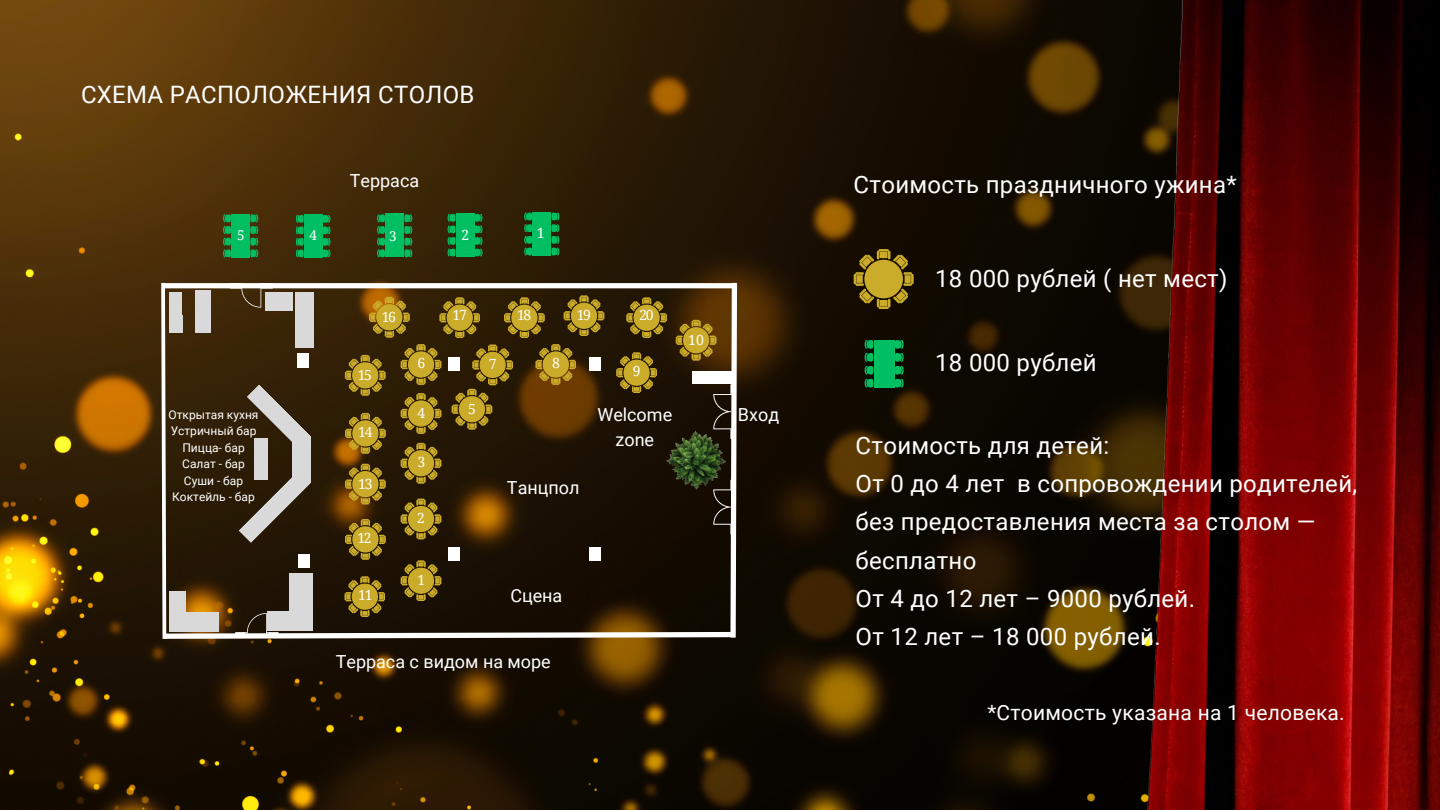
<style>
.page{position:relative;width:1440px;height:810px;background:#fff}
.page>*{position:absolute;margin:0;border:0;box-sizing:border-box;transform-origin:0 0}
.t1{font:24px/38.2px "Roboto";letter-spacing:.015em;color:#fff}
.t2{font:21px "Roboto";letter-spacing:.01em;color:#fff}
.t3{font:18px "Roboto";color:#fff}
.t4{font:14.2px "Noto Serif";color:#fff}
.t5{font:14.1px "Noto Serif";color:#fff}
.t6{font:14px "Noto Serif";letter-spacing:-.1em;color:#fff}
.t7{font:13.6px "Noto Serif";color:#fff}
.t8{font:13.4px "Noto Serif";color:#fff}
.t9{font:12px "Roboto";color:#fff}
</style>
<div class="page">
<img style="left:0;top:0;width:1015px;height:809px">
<svg style="left:895px;top:340px;width:9px;height:48px"></svg>
<svg style="left:865px;top:340px;width:8px;height:48px"></svg>
<div style="left:874px;top:340px;width:20px;height:48px;background:#00bf63"></div>
<svg style="left:323px;top:215px;width:8px;height:42px"></svg>
<svg style="left:296px;top:215px;width:8px;height:42px"></svg>
<svg style="left:551px;top:212px;width:8px;height:44px"></svg>
<svg style="left:524px;top:212px;width:8px;height:44px"></svg>
<div style="left:533px;top:212px;width:18px;height:44px;background:#00bf63"></div>
<svg style="left:475px;top:214px;width:8px;height:42px"></svg>
<svg style="left:448px;top:214px;width:7px;height:42px"></svg>
<div style="left:456px;top:213px;width:19px;height:44px;background:#00bf63"></div>
<svg style="left:404px;top:214px;width:8px;height:43px"></svg>
<svg style="left:377px;top:214px;width:8px;height:43px"></svg>
<div style="left:385px;top:214px;width:19px;height:43px;background:#00bf63"></div>
<div style="left:304px;top:215px;width:19px;height:43px;background:#00bf63"></div>
<svg style="left:250px;top:214px;width:8px;height:43px"></svg>
<svg style="left:223px;top:214px;width:8px;height:43px"></svg>
<div style="left:231px;top:214px;width:19px;height:43px;background:#00bf63"></div>
<img style="left:1015px;top:0;width:425px;height:810px">
<svg style="left:854px;top:249px;width:60px;height:60px;background:#7d6618"></svg>
<svg style="left:159px;top:278px;width:581px;height:365px;background:#473719"></svg>
<div style="left:293px;top:437px;width:18px;height:46px;background:#d9d9d9"></div>
<div style="left:254px;top:439px;width:14px;height:41px;background:#d9d9d9"></div>
<div style="left:295px;top:292px;width:18px;height:55px;background:#d9d9d9"></div>
<div style="left:265px;top:292px;width:27px;height:18px;background:#d9d9d9"></div>
<div style="left:169px;top:592px;width:17px;height:40px;background:#d9d9d9"></div>
<div style="left:184px;top:613px;width:35px;height:19px;background:#d9d9d9"></div>
<div style="left:267px;top:612px;width:46px;height:19px;background:#d9d9d9"></div>
<div style="left:290px;top:574px;width:23px;height:49px;background:#d9d9d9"></div>
<p class="t1" style="left:81px;top:76px;width:395px">СХЕМА РАСПОЛОЖЕНИЯ СТОЛОВ</p>
<p class="t3" style="left:350px;top:170px;width:71px">Терраса</p>
<p class="t7" style="left:237px;top:226px;width:9px">5</p>
<p class="t7" style="left:309px;top:225px;width:9px">4</p>
<p class="t8" style="left:389px;top:226px;width:9px">3</p>
<p class="t5" style="left:462px;top:225px;width:9px">2</p>
<p class="t4" style="left:537px;top:223px;width:9px">1</p>
<p class="t9" style="left:169px;top:408px;width:91px">Открытая кухня</p>
<p class="t9" style="left:171px;top:424px;width:87px">Устричный бар</p>
<p class="t9" style="left:182px;top:441px;width:64px">Пицца- бар</p>
<p class="t9" style="left:182px;top:457px;width:64px">Салат - бар</p>
<p class="t9" style="left:184px;top:474px;width:61px">Суши - бар</p>
<p class="t9" style="left:172px;top:490px;width:84px">Коктейль - бар</p>
<p class="t6" style="left:382px;top:307px;width:16px">16</p>
<p class="t6" style="left:453px;top:305px;width:16px">17</p>
<p class="t6" style="left:517px;top:305px;width:16px">18</p>
<p class="t6" style="left:577px;top:305px;width:16px">19</p>
<p class="t6" style="left:640px;top:305px;width:16px">20</p>
<p class="t6" style="left:358px;top:365px;width:16px">15</p>
<p class="t6" style="left:358px;top:422px;width:16px">14</p>
<p class="t6" style="left:358px;top:474px;width:16px">13</p>
<p class="t6" style="left:358px;top:528px;width:16px">12</p>
<p class="t6" style="left:358px;top:585px;width:16px">11</p>
<p class="t6" style="left:417px;top:353px;width:9px">6</p>
<p class="t6" style="left:489px;top:354px;width:9px">7</p>
<p class="t6" style="left:552px;top:353px;width:9px">8</p>
<p class="t6" style="left:417px;top:403px;width:9px">4</p>
<p class="t6" style="left:417px;top:452px;width:9px">3</p>
<p class="t6" style="left:417px;top:509px;width:9px">2</p>
<p class="t6" style="left:468px;top:399px;width:9px">5</p>
<p class="t3" style="left:507px;top:478px;width:74px">Танцпол</p>
<p class="t6" style="left:633px;top:361px;width:9px">9</p>
<p class="t3" style="left:597px;top:405px;width:76px">Welcome</p>
<p class="t3" style="left:616px;top:429px;width:40px">zone</p>
<p class="t6" style="left:417px;top:570px;width:9px">1</p>
<p class="t3" style="left:510px;top:585px;width:54px">Сцена</p>
<p class="t6" style="left:688px;top:330px;width:17px">10</p>
<p class="t3" style="left:336px;top:651px;width:217px">Терраса с видом на море</p>
<p class="t3" style="left:738px;top:404px;width:43px">Вход</p>
<p class="t1" style="left:854px;top:166px;width:385px">Стоимость праздничного ужина*</p>
<p class="t1" style="left:935px;top:260px;width:294px">18 000 рублей ( нет мест)</p>
<p class="t1" style="left:935px;top:344px;width:163px">18 000 рублей</p>
<p class="t1" style="left:856px;top:427px;width:255px">Стоимость для детей:</p>
<p class="t1" style="left:856px;top:465px;width:503px">От 0 до 4 лет в сопровождении родителей, без предоставления места за столом — бесплатно</p>
<p class="t1" style="left:856px;top:580px;width:341px">От 4 до 12 лет – 9000 рублей.</p>
<p class="t1" style="left:856px;top:618px;width:307px">От 12 лет – 18 000 рублей.</p>
<p class="t2" style="left:987px;top:701px;width:359px">*Стоимость указана на 1 человека.</p>
</div>
